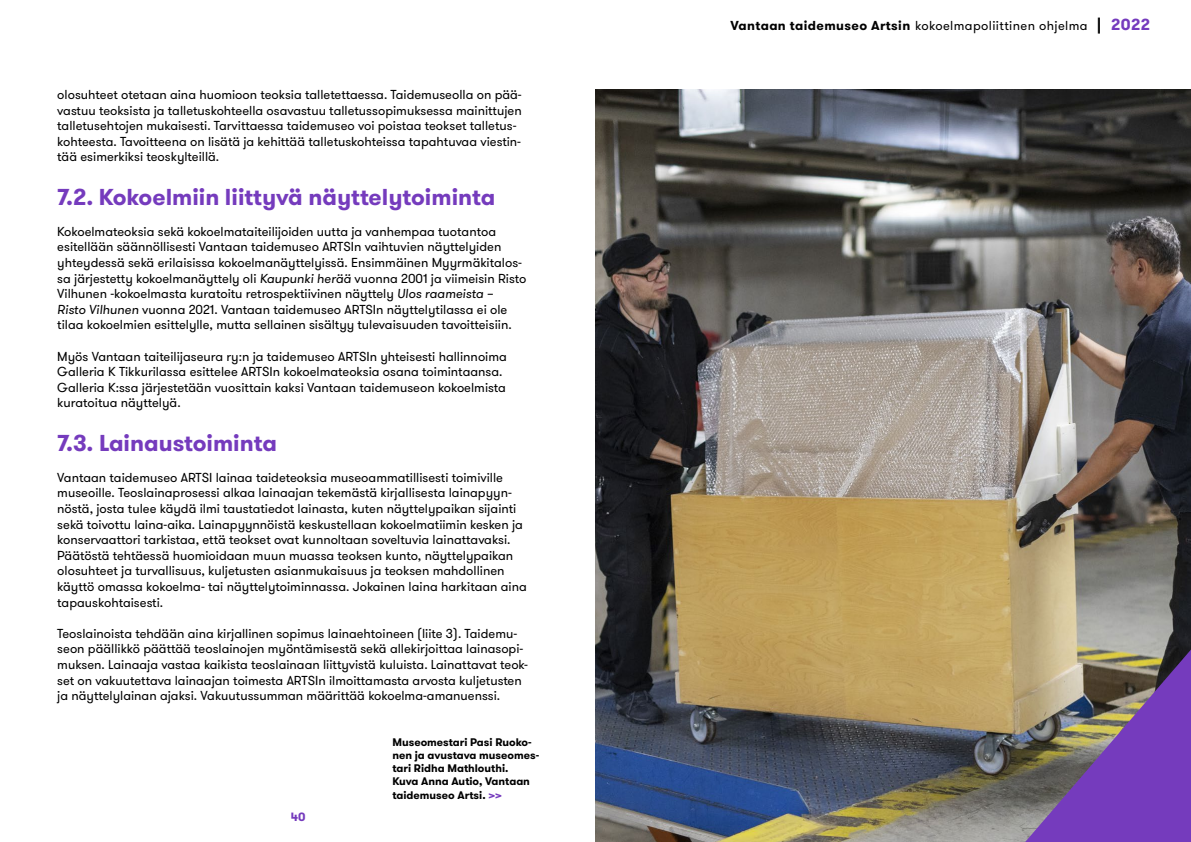
<style>
.page{position:relative;width:1191px;height:842px;background:#fff}
.page>*{position:absolute;margin:0;border:0;box-sizing:border-box;transform-origin:0 0}
.Alaotsikko_violetti{font:700 23px "GT Walsheim";color:#753bbd}
.Leipis{font:13px/15.6px "GT Walsheim";color:#000}
.Leipis-2{font:13px "GT Walsheim";letter-spacing:.03em;color:#000}
.t1{font:700 12px "GT Walsheim";color:#753bbd}
.Kuvateksti{font:700 11px/13.2px "GT Walsheim";color:#000}
.s1{font-style:italic}
.s2{color:#753bbd}
.s3{font-weight:700}
.s4{font-weight:700;font-size:16px}
.s5{font-weight:700;font-size:16px;color:#753bbd}
</style>
<div class="page">
<img style="left:595px;top:89px;width:596px;height:753px">
<img style="left:1025px;top:649px;width:166px;height:193px">
<p class="Leipis" style="left:57px;top:87px;width:466px">olosuhteet otetaan aina huomioon teoksia talletettaessa. Taidemuseolla on pää&shy;vastuu teoksista ja talletuskohteella osavastuu talletussopimuksessa mainittujen talletusehtojen mukaisesti. Tarvittaessa taidemuseo voi poistaa teokset talletus&shy;kohteesta. Tavoitteena on lisätä ja kehittää talletuskohteissa tapahtuvaa viestin&shy;tää esimerkiksi teoskylteillä.</p>
<p class="Alaotsikko_violetti" style="left:57px;top:181px;width:439px">7.2. Kokoelmiin liittyvä näyttelytoiminta</p>
<p class="Leipis" style="left:57px;top:224px;width:470px">Kokoelmateoksia sekä kokoelmataiteilijoiden uutta ja vanhempaa tuotantoa esitellään säännöllisesti Vantaan taidemuseo ARTSIn vaihtuvien näyttelyiden yhteydessä sekä erilaisissa kokoelmanäyttelyissä. Ensimmäinen Myyrmäkitalos&shy;sa järjestetty kokoelmanäyttely oli <span class="s1">Kaupunki herää</span> vuonna 2001 ja viimeisin Risto Vilhunen -kokoelmasta kuratoitu retrospektiivinen näyttely <span class="s1">Ulos raameista –<br>Risto Vilhunen</span> vuonna 2021. Vantaan taidemuseo ARTSIn näyttelytilassa ei ole tilaa kokoelmien esittelylle, mutta sellainen sisältyy tulevaisuuden tavoitteisiin.</p>
<p class="Leipis" style="left:57px;top:349px;width:451px">Myös Vantaan taiteilijaseura ry:n ja taidemuseo ARTSIn yhteisesti hallinnoima Galleria K Tikkurilassa esittelee ARTSIn kokoelmateoksia osana toimintaansa.<br>Galleria K:ssa järjestetään vuosittain kaksi Vantaan taidemuseon kokoelmista kuratoitua näyttelyä.</p>
<p class="Alaotsikko_violetti" style="left:57px;top:427px;width:221px">7.3. Lainaustoiminta</p>
<p class="Leipis" style="left:57px;top:470px;width:471px">Vantaan taidemuseo ARTSI lainaa taideteoksia museoammatillisesti toimiville museoille. Teoslainaprosessi alkaa lainaajan tekemästä kirjallisesta lainapyyn&shy;nöstä, josta tulee käydä ilmi taustatiedot lainasta, kuten näyttelypaikan sijainti sekä toivottu laina-aika. Lainapyynnöistä keskustellaan kokoelmatiimin kesken ja konservaattori tarkistaa, että teokset ovat kunnoltaan soveltuvia lainattavaksi.<br>Päätöstä tehtäessä huomioidaan muun muassa teoksen kunto, näyttelypaikan olosuhteet ja turvallisuus, kuljetusten asianmukaisuus ja teoksen mahdollinen käyttö omassa kokoelma- tai näyttelytoiminnassa. Jokainen laina harkitaan aina tapauskohtaisesti.</p>
<p class="Leipis" style="left:57px;top:626px;width:472px">Teoslainoista tehdään aina kirjallinen sopimus lainaehtoineen (liite 3). Taidemu&shy;seon päällikkö päättää teoslainojen myöntämisestä sekä allekirjoittaa lainasopi&shy;muksen. Lainaaja vastaa kaikista teoslainaan liittyvistä kuluista. Lainattavat teok&shy;set on vakuutettava lainaajan toimesta ARTSIn ilmoittamasta arvosta kuljetusten ja näyttelylainan ajaksi. Vakuutussumman määrittää kokoelma-amanuenssi.</p>
<p class="Kuvateksti" style="left:392px;top:735px;width:148px">Museomestari Pasi Ruoko&shy;nen ja avustava museomes&shy;tari Ridha Mathlouthi.<br>Kuva Anna Autio, Vantaan taidemuseo Artsi. <span class="s2">&gt;&gt;</span></p>
<p class="t1" style="left:291px;top:809px;width:16px">40</p>
<p class="Leipis-2" style="left:730px;top:17px;width:421px"><span class="s3">Vantaan taidemuseo Artsin</span> kokoelmapoliittinen ohjelma <span class="s4">|</span> <span class="s5">2022</span></p>
</div>
